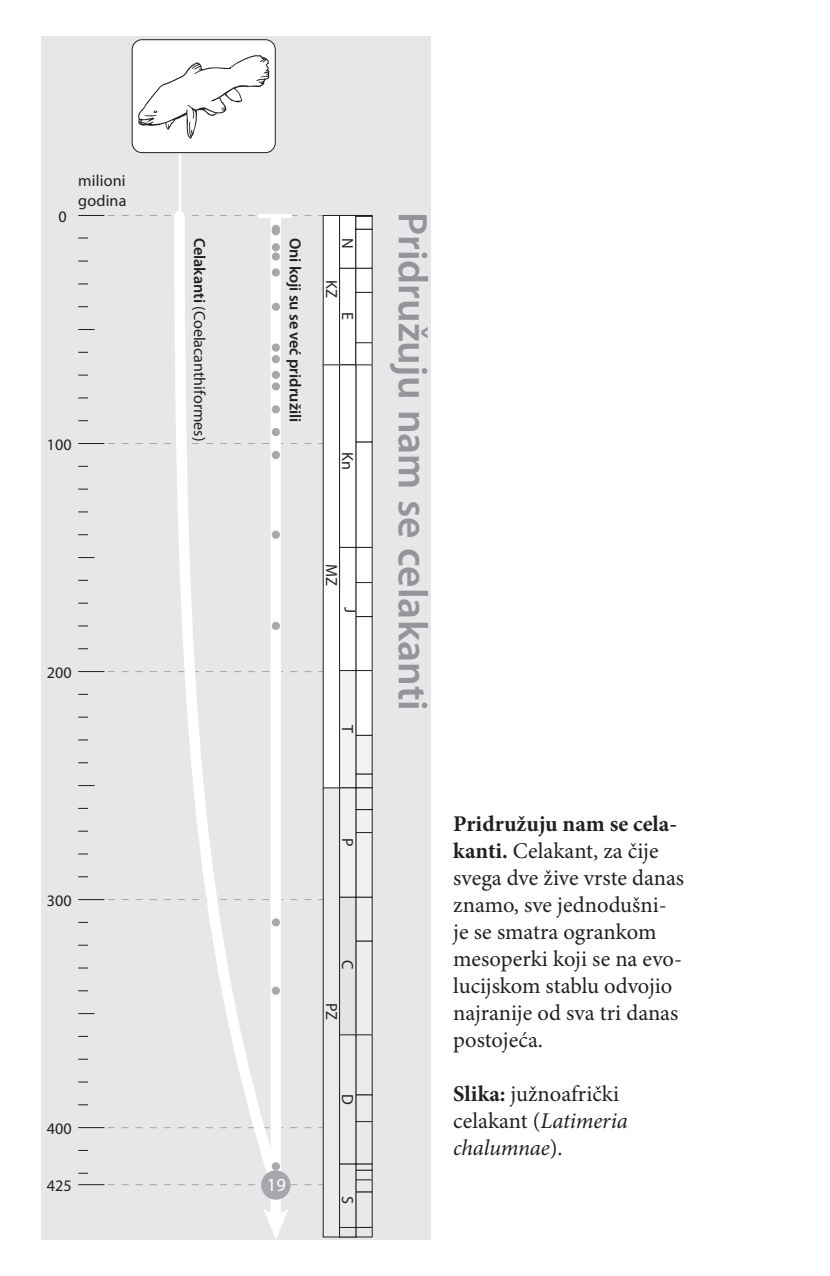
<style>
.page{position:relative;width:830px;height:1276px;background:#fff}
.page>*{position:absolute;margin:0;border:0;box-sizing:border-box;transform-origin:0 0}
.t1{font:600 41.4px "Myriad Pro";color:#939598}
.t2{font:22.5px/27px "Minion Pro";color:#231f20}
.t3{font:18.45px "Myriad Pro";color:#fff}
.t4{font:16.2px/19.3px "Myriad Pro";color:#231f20}
.t5{font:600 16.2px "Myriad Pro";color:#231f20}
.s1{font-weight:600}
.s2{font-weight:700}
.s3{font-style:italic}
</style>
<div class="page">
<div style="left:41px;top:36px;width:390px;height:1203px;background:#e6e7e9"></div>
<div style="left:270px;top:1183px;width:11px;height:36px;background:#fff"></div>
<svg style="left:264px;top:1208px;width:24px;height:31px"></svg>
<svg style="left:169px;top:211px;width:120px;height:987px"></svg>
<div style="left:270px;top:216px;width:11px;height:968px;background:#fff"></div>
<div style="left:174px;top:211px;width:10px;height:9px;background:#fff;border-radius:50%"></div>
<hr style="left:259px;top:214px;width:33px;height:3px;background:#fff">
<hr style="left:179px;top:149px;width:2px;height:154px;background:#fff">
<div style="left:339px;top:215px;width:16px;height:53px;background:#fff"></div>
<div style="left:339px;top:268px;width:16px;height:97px;background:#fff"></div>
<div style="left:355px;top:229px;width:17px;height:39px;background:#fff"></div>
<div style="left:355px;top:229px;width:17px;height:40px;border:1px solid #231f20"></div>
<div style="left:355px;top:216px;width:17px;height:13px;background:#fff"></div>
<div style="left:355px;top:216px;width:17px;height:13px;border:1px solid #231f20"></div>
<svg style="left:355px;top:215px;width:17px;height:1px"></svg>
<div style="left:355px;top:268px;width:17px;height:24px;background:#fff"></div>
<div style="left:355px;top:268px;width:17px;height:25px;border:1px solid #231f20"></div>
<div style="left:355px;top:292px;width:17px;height:51px;background:#fff"></div>
<div style="left:355px;top:292px;width:17px;height:51px;border:1px solid #231f20"></div>
<div style="left:355px;top:343px;width:17px;height:22px;background:#fff"></div>
<div style="left:355px;top:342px;width:17px;height:23px;border:1px solid #231f20"></div>
<div style="left:355px;top:365px;width:17px;height:77px;background:#fff"></div>
<div style="left:355px;top:442px;width:17px;height:105px;background:#fff"></div>
<div style="left:355px;top:547px;width:17px;height:35px;background:#fff"></div>
<div style="left:355px;top:582px;width:17px;height:34px;background:#fff"></div>
<div style="left:355px;top:616px;width:17px;height:54px;background:#fff"></div>
<div style="left:355px;top:670px;width:17px;height:65px;background:#fff"></div>
<div style="left:355px;top:735px;width:17px;height:39px;background:#f1f2f3"></div>
<div style="left:355px;top:774px;width:17px;height:14px;background:#f1f2f3"></div>
<div style="left:355px;top:788px;width:17px;height:21px;background:#f0f1f2"></div>
<div style="left:355px;top:809px;width:17px;height:23px;background:#f0f1f2"></div>
<div style="left:355px;top:832px;width:17px;height:65px;background:#f0f0f1"></div>
<div style="left:355px;top:897px;width:17px;height:44px;background:#eeeeef"></div>
<div style="left:355px;top:941px;width:17px;height:93px;background:#ededee"></div>
<div style="left:355px;top:1034px;width:17px;height:61px;background:#ebebed"></div>
<div style="left:355px;top:1095px;width:17px;height:26px;background:#eaebec"></div>
<div style="left:355px;top:1170px;width:17px;height:10px;border:1px solid #231f20"></div>
<div style="left:339px;top:365px;width:16px;height:182px;background:#fff"></div>
<div style="left:339px;top:547px;width:16px;height:123px;background:#fff"></div>
<div style="left:339px;top:670px;width:16px;height:118px;background:#f2f3f4"></div>
<div style="left:339px;top:788px;width:16px;height:109px;background:#f0f0f1"></div>
<div style="left:339px;top:1034px;width:16px;height:130px;background:#eaebec"></div>
<div style="left:323px;top:215px;width:16px;height:150px;background:#fff"></div>
<div style="left:323px;top:215px;width:17px;height:150px;border:1px solid #231f20"></div>
<div style="left:323px;top:365px;width:16px;height:423px;background:#fff"></div>
<div style="left:323px;top:364px;width:17px;height:424px;border:1px solid #231f20"></div>
<div style="left:323px;top:788px;width:16px;height:449px;background:#eaebec"></div>
<div style="left:323px;top:787px;width:17px;height:450px;border:1px solid #231f20"></div>
<svg style="left:78px;top:215px;width:245px;height:1px"></svg>
<svg style="left:78px;top:671px;width:245px;height:1px"></svg>
<svg style="left:78px;top:899px;width:245px;height:1px"></svg>
<svg style="left:78px;top:1127px;width:245px;height:1px"></svg>
<svg style="left:78px;top:329px;width:17px;height:1px"></svg>
<svg style="left:78px;top:443px;width:245px;height:1px"></svg>
<svg style="left:78px;top:557px;width:17px;height:1px"></svg>
<svg style="left:78px;top:785px;width:17px;height:1px"></svg>
<svg style="left:78px;top:1013px;width:17px;height:1px"></svg>
<svg style="left:78px;top:1184px;width:245px;height:1px"></svg>
<div style="left:271px;top:303px;width:9px;height:8px;background:#a7a8ac;border-radius:50%"></div>
<div style="left:271px;top:268px;width:9px;height:8px;background:#a7a8ac;border-radius:50%"></div>
<div style="left:271px;top:252px;width:9px;height:8px;background:#a7a8ac;border-radius:50%"></div>
<div style="left:271px;top:243px;width:9px;height:8px;background:#a7a8ac;border-radius:50%"></div>
<svg style="left:271px;top:343px;width:9px;height:9px"></svg>
<div style="left:271px;top:355px;width:9px;height:8px;background:#a7a8ac;border-radius:50%"></div>
<div style="left:271px;top:371px;width:9px;height:8px;background:#a7a8ac;border-radius:50%"></div>
<div style="left:271px;top:382px;width:9px;height:8px;background:#a7a8ac;border-radius:50%"></div>
<div style="left:271px;top:405px;width:9px;height:8px;background:#a7a8ac;border-radius:50%"></div>
<div style="left:271px;top:428px;width:9px;height:8px;background:#a7a8ac;border-radius:50%"></div>
<div style="left:271px;top:451px;width:9px;height:8px;background:#a7a8ac;border-radius:50%"></div>
<div style="left:271px;top:531px;width:9px;height:8px;background:#a7a8ac;border-radius:50%"></div>
<div style="left:271px;top:622px;width:9px;height:8px;background:#a7a8ac;border-radius:50%"></div>
<div style="left:271px;top:918px;width:9px;height:8px;background:#a7a8ac;border-radius:50%"></div>
<div style="left:271px;top:986px;width:9px;height:9px;background:#a7a8ac;border-radius:50%"></div>
<div style="left:271px;top:1162px;width:9px;height:8px;background:#a7a8ac;border-radius:50%"></div>
<div style="left:271px;top:225px;width:9px;height:8px;background:#a7a8ac;border-radius:50%"></div>
<div style="left:271px;top:227px;width:9px;height:8px;background:#a7a8ac;border-radius:50%"></div>
<div style="left:355px;top:1227px;width:17px;height:10px;border:1px solid #231f20"></div>
<div style="left:339px;top:1227px;width:17px;height:10px;border:1px solid #231f20"></div>
<div style="left:261px;top:1170px;width:29px;height:29px;background:#a7a8ac;border-radius:50%"></div>
<div style="left:132px;top:40px;width:143px;height:113px;background:#fff;border-radius:10px"></div>
<div style="left:132px;top:39px;width:143px;height:114px;border:1px solid #231f20;border-radius:10px"></div>
<img style="left:138px;top:55px;width:132px;height:83px">
<p class="t4" style="left:58px;top:206px;width:10px">0</p>
<p class="t4" style="left:78px;top:171px;width:50px">milioni godina</p>
<p class="t4" style="left:47px;top:434px;width:26px">100</p>
<p class="t4" style="left:47px;top:662px;width:26px">200</p>
<p class="t4" style="left:47px;top:890px;width:26px">300</p>
<p class="t4" style="left:47px;top:1118px;width:26px">400</p>
<p class="t4" style="left:47px;top:1175px;width:26px">425</p>
<p class="t4" style="left:209px;top:237px;width:205px;rotate:90deg"><span class="s1">Celakanti</span> (Coelacanthiformes)</p>
<p class="t5" style="left:305px;top:237px;width:186px;rotate:90deg">Oni koji su se već pridružili</p>
<p class="t4" style="left:357px;top:238px;width:12px;rotate:90deg">N</p>
<p class="t4" style="left:341px;top:280px;width:19px;rotate:90deg">KZ</p>
<p class="t4" style="left:357px;top:312px;width:9px;rotate:90deg">E</p>
<p class="t4" style="left:357px;top:452px;width:19px;rotate:90deg">Kn</p>
<p class="t4" style="left:341px;top:564px;width:23px;rotate:90deg">MZ</p>
<p class="t4" style="left:360px;top:607px;width:7px;rotate:90deg">J</p>
<p class="t4" style="left:357px;top:725px;width:10px;rotate:90deg">T</p>
<p class="t4" style="left:357px;top:837px;width:10px;rotate:90deg">P</p>
<p class="t3" style="left:267px;top:1173px;width:20px">19</p>
<p class="t4" style="left:357px;top:960px;width:11px;rotate:90deg">C</p>
<p class="t4" style="left:341px;top:1002px;width:18px;rotate:90deg">PZ</p>
<p class="t4" style="left:357px;top:1093px;width:12px;rotate:90deg">D</p>
<p class="t4" style="left:357px;top:1196px;width:9px;rotate:90deg">S</p>
<h1 class="t1" style="left:439px;top:212px;width:500px;rotate:90deg">Pridružuju nam se celakanti</h1>
<p class="t2" style="left:453px;top:811px;width:232px"><span class="s2">Pridružuju nam se cela&shy;kanti.</span> Celakant, za čije svega dve žive vrste danas znamo, sve jednodušni&shy;je se smatra ogrankom mesoperki koji se na evo&shy;lucijskom stablu odvojio najranije od sva tri danas postojeća.</p>
<p class="t2" style="left:453px;top:1081px;width:176px"><span class="s2">Slika:</span> južnoafrički celakant (<span class="s3">Latimeria chalumnae</span>).</p>
</div>
